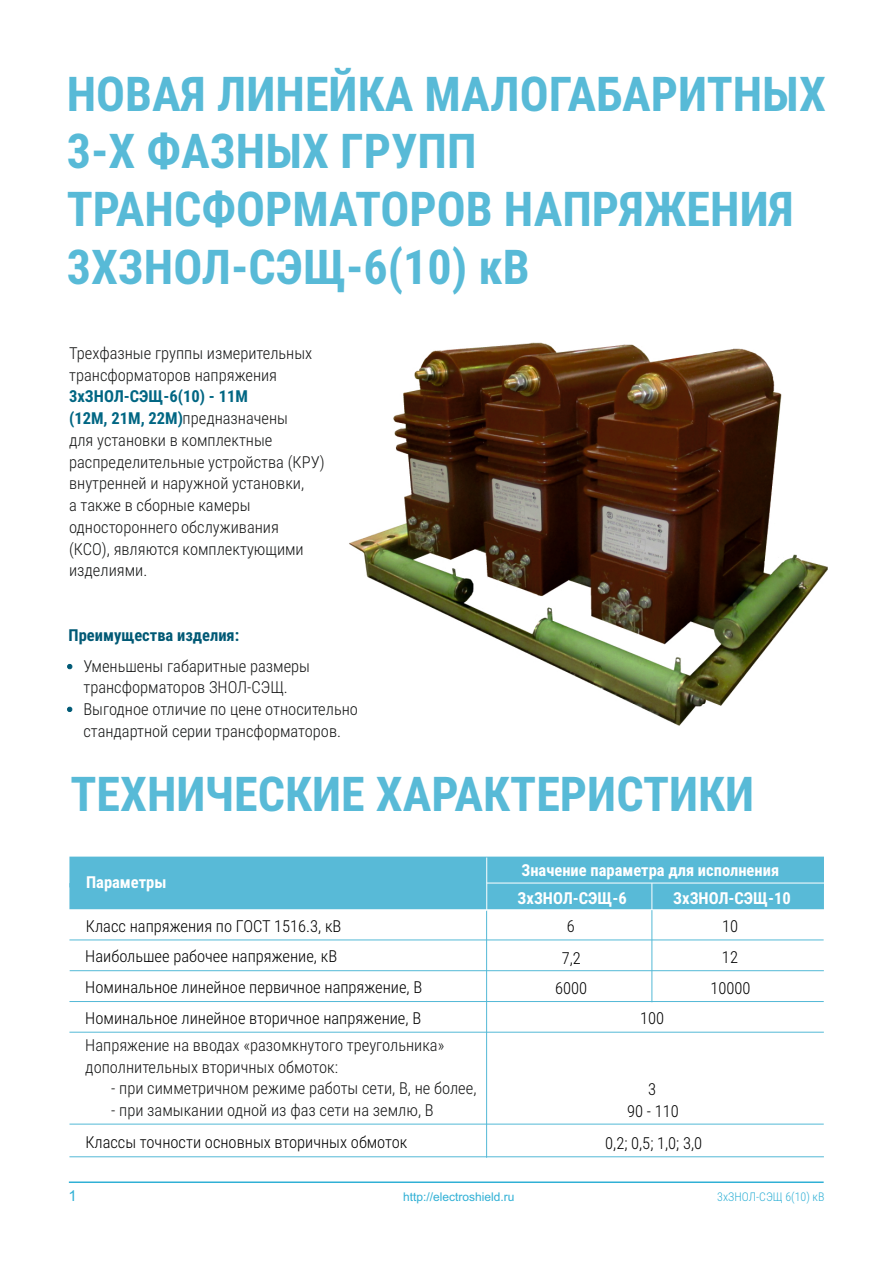
<style>
.page{position:relative;width:893px;height:1263px;background:#fff}
.page>*{position:absolute;margin:0;border:0;box-sizing:border-box;transform-origin:0 0}
.t1{font:700 48px/57.6px "Roboto Condensed";color:#58bad7}
.t2{font:300 16.5px/21.8px "Roboto Condensed";color:#151616}
.t3{font:300 16.5px/30.8px "Roboto Condensed";color:#000}
.t4{font:700 16.5px "Roboto Condensed";color:#fff}
.t5{font:700 16.5px "Roboto Condensed";color:#005975}
.t6{font:15px "Arial";color:#30b0d5}
.t7{font:12px "Arial";color:#30b0d5}
.t8{font:300 12px "Roboto Condensed";color:#30b0d5}
.s1{font-weight:700;color:#006683}
</style>
<div class="page">
<hr style="left:69px;top:1181px;width:755px;height:2px;background:#30b0d5">
<hr style="left:69px;top:939px;width:755px;height:1px;background:#53b9d6">
<hr style="left:70px;top:970px;width:754px;height:1px;background:#53b9d6">
<hr style="left:69px;top:1001px;width:755px;height:1px;background:#53b9d6">
<hr style="left:69px;top:1032px;width:755px;height:1px;background:#53b9d6">
<hr style="left:69px;top:1124px;width:755px;height:1px;background:#53b9d6">
<hr style="left:486px;top:910px;width:1px;height:248px;background:#53b9d6">
<hr style="left:69px;top:1156px;width:755px;height:1px;background:#53b9d6">
<div style="left:69px;top:857px;width:755px;height:54px;background:#58bad7"></div>
<hr style="left:651px;top:910px;width:1px;height:92px;background:#53b9d6">
<img style="left:349px;top:342px;width:479px;height:384px">
<svg style="left:67px;top:663px;width:6px;height:7px"></svg>
<svg style="left:67px;top:706px;width:6px;height:6px"></svg>
<h1 class="t1" style="left:67px;top:70px;width:761px">НОВАЯ ЛИНЕЙКА МАЛОГАБАРИТНЫХ<br>3-Х ФАЗНЫХ ГРУПП<br>ТРАНСФОРМАТОРОВ НАПРЯЖЕНИЯ<br>3ХЗНОЛ-СЭЩ-6(10) кВ</h1>
<p class="t2" style="left:69px;top:344px;width:245px">Трехфазные группы измерительных трансформаторов напряжения</p>
<p class="t2" style="left:69px;top:387px;width:257px"><span class="s1">3хЗНОЛ-СЭЩ-6(10) - 11М<br>(12М, 21М, 22М)</span> предназначены<br>для установки в комплектные распределительные устройства (КРУ) внутренней и наружной установки,<br>а также в сборные камеры одностороннего обслуживания<br>(КСО), являются комплектующими изделиями.</p>
<p class="t5" style="left:69px;top:628px;width:172px">Преимущества изделия:</p>
<p class="t2" style="left:83px;top:657px;width:276px">Уменьшены габаритные размеры трансформаторов ЗНОЛ-СЭЩ.<br>Выгодное отличие по цене относительно стандартной серии трансформаторов.</p>
<h1 class="t1" style="left:70px;top:771px;width:685px">ТЕХНИЧЕСКИЕ ХАРАКТЕРИСТИКИ</h1>
<p class="t4" style="left:86px;top:876px;width:82px">Параметры</p>
<p class="t3" style="left:85px;top:912px;width:339px">Класс напряжения по ГОСТ 1516.3, кВ<br>Наибольшее рабочее напряжение, кВ<br>Номинальное линейное первичное напряжение, В</p>
<p class="t4" style="left:521px;top:864px;width:259px">Значение параметра для исполнения</p>
<p class="t4" style="left:518px;top:892px;width:111px">ЗхЗНОЛ-СЭЩ-6</p>
<p class="t4" style="left:673px;top:892px;width:119px">ЗхЗНОЛ-СЭЩ-10</p>
<p class="t3" style="left:567px;top:913px;width:10px">6</p>
<p class="t3" style="left:722px;top:913px;width:18px">10</p>
<p class="t3" style="left:562px;top:944px;width:21px">7,2</p>
<p class="t3" style="left:722px;top:943px;width:18px">12</p>
<p class="t3" style="left:555px;top:975px;width:34px">6000</p>
<p class="t3" style="left:710px;top:974px;width:42px">10000</p>
<p class="t3" style="left:85px;top:1004px;width:337px">Номинальное линейное вторичное напряжение, В</p>
<p class="t3" style="left:640px;top:1005px;width:26px">100</p>
<p class="t2" style="left:85px;top:1036px;width:361px">Напряжение на вводах «разомкнутого треугольника» дополнительных вторичных обмоток:</p>
<p class="t2" style="left:111px;top:1079px;width:367px">- при симметричном режиме работы сети, В, не более,</p>
<p class="t2" style="left:111px;top:1101px;width:324px">- при замыкании одной из фаз сети на землю, В</p>
<p class="t3" style="left:627px;top:1080px;width:53px;line-height:21.8px;text-align:center">3<br>90 - 110</p>
<p class="t3" style="left:605px;top:1129px;width:99px">0,2; 0,5; 1,0; 3,0</p>
<p class="t3" style="left:85px;top:1128px;width:324px">Классы точности основных вторичных обмоток</p>
<p class="t6" style="left:68px;top:1190px;width:10px">1</p>
<p class="t7" style="left:403px;top:1192px;width:113px">http://electroshield.ru</p>
<p class="t8" style="left:717px;top:1192px;width:109px">3хЗНОЛ-СЭЩ 6(10) кВ</p>
</div>
